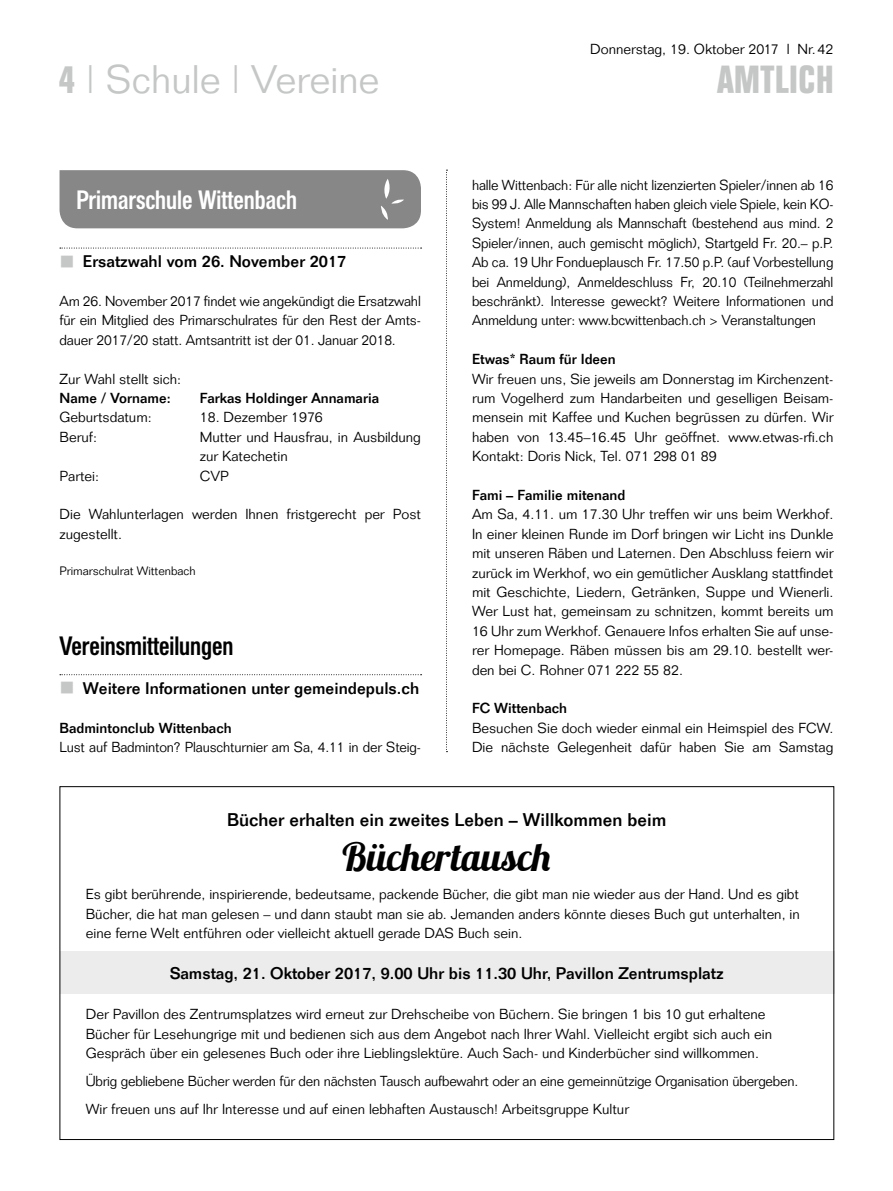
<style>
.page{position:relative;width:893px;height:1191px;background:#fff}
.page>*{position:absolute;margin:0;border:0;box-sizing:border-box;transform-origin:0 0}
.t1{font:300 39px "Folio";color:#c5c6c6}
.t2{font:39px "Lobster 1.3";color:#000}
.t3{font:700 39px "Folio Condensed BQ";letter-spacing:.025em;color:#c5c6c6}
.t4{font:500 26.25px "Folio Condensed BQ";color:#fff}
.t5{font:500 26.25px "Folio Condensed BQ";color:#000}
.t6{font:500 18px "Folio";color:#000}
.t7{font:500 16.5px "Folio";color:#000}
.t8{font:300 14.25px/19.4px "Folio";color:#000;text-align:justify}
.t9{font:500 14.25px "Folio";color:#000}
.t10{font:300 12px "Folio";color:#000}
.s1{font-family:"Folio Condensed BQ";font-weight:700}
</style>
<div class="page">
<svg style="left:446px;top:170px;width:1px;height:582px"></svg>
<svg style="left:60px;top:674px;width:362px;height:1px"></svg>
<div style="left:60px;top:951px;width:775px;height:42px;background:#ececec"></div>
<svg style="left:60px;top:248px;width:362px;height:1px"></svg>
<div style="left:60px;top:170px;width:361px;height:58px;background:#868786"></div>
<p class="t8" style="left:590px;top:39px;width:245px">Donnerstag, 19. Oktober 2017 l Nr.42</p>
<h1 class="t1" style="left:60px;top:56px;width:321px"><span class="s1">4</span> | Schule | Vereine</h1>
<h1 class="t3" style="left:717px;top:58px;width:118px">AMTLICH</h1>
<h2 class="t4" style="left:77px;top:185px;width:222px">Primarschule Wittenbach</h2>
<p class="t7" style="left:83px;top:251px;width:265px">Ersatzwahl vom 26. November 2017</p>
<p class="t8" style="left:60px;top:291px;width:363px">Am 26. November 2017 findet wie angekündigt die Ersatzwahl für ein Mitglied des Primarschulrates für den Rest der Amts&shy;dauer 2017/20 statt. Amtsantritt ist der 01. Januar 2018.</p>
<p class="t8" style="left:60px;top:369px;width:123px">Zur Wahl stellt sich:</p>
<p class="t9" style="left:60px;top:389px;width:113px">Name / Vorname:</p>
<p class="t9" style="left:200px;top:389px;width:181px">Farkas Holdinger Annamaria</p>
<p class="t8" style="left:60px;top:408px;width:94px">Geburtsdatum:</p>
<p class="t8" style="left:200px;top:408px;width:125px">18. Dezember 1976</p>
<p class="t8" style="left:60px;top:427px;width:39px">Beruf:</p>
<p class="t8" style="left:200px;top:427px;width:223px">Mutter und Hausfrau, in Ausbildung zur Katechetin</p>
<p class="t8" style="left:60px;top:466px;width:41px">Partei:</p>
<p class="t8" style="left:200px;top:466px;width:31px">CVP</p>
<p class="t8" style="left:60px;top:504px;width:363px">Die Wahlunterlagen werden Ihnen fristgerecht per Post zugestellt.</p>
<p class="t10" style="left:60px;top:563px;width:138px">Primarschulrat Wittenbach</p>
<h2 class="t5" style="left:60px;top:631px;width:175px">Vereinsmitteilungen</h2>
<p class="t7" style="left:83px;top:678px;width:338px">Weitere Informationen unter gemeindepuls.ch</p>
<p class="t9" style="left:60px;top:719px;width:174px">Badmintonclub Wittenbach</p>
<p class="t8" style="left:60px;top:737px;width:363px">Lust auf Badminton? Plauschturnier am Sa, 4.11 in der Steig-</p>
<p class="t8" style="left:472px;top:175px;width:363px">halle Wittenbach: Für alle nicht lizenzierten Spieler/innen ab 16 bis 99 J. Alle Mannschaften haben gleich viele Spiele, kein KO-System! Anmeldung als Mannschaft (bestehend aus mind. 2<br>Spieler/innen, auch gemischt möglich), Startgeld Fr. 20.– p.P.<br>Ab ca. 19 Uhr Fondueplausch Fr. 17.50 p.P. (auf Vorbestellung bei Anmeldung), Anmeldeschluss Fr, 20.10 (Teilnehmerzahl beschränkt). Interesse geweckt? Weitere Informationen und Anmeldung unter: www.bcwittenbach.ch &gt; Veranstaltungen</p>
<p class="t9" style="left:472px;top:350px;width:145px">Etwas* Raum für Ideen</p>
<p class="t8" style="left:472px;top:369px;width:363px">Wir freuen uns, Sie jeweils am Donnerstag im Kirchenzent&shy;rum Vogelherd zum Handarbeiten und geselligen Beisam&shy;mensein mit Kaffee und Kuchen begrüssen zu dürfen. Wir haben von 13.45–16.45 Uhr geöffnet. www.etwas-rfi.ch Kontakt: Doris Nick, Tel. 071 298 01 89</p>
<p class="t9" style="left:472px;top:486px;width:155px">Fami – Familie mitenand</p>
<p class="t8" style="left:472px;top:504px;width:363px">Am Sa, 4.11. um 17.30 Uhr treffen wir uns beim Werkhof.<br>In einer kleinen Runde im Dorf bringen wir Licht ins Dunkle mit unseren Räben und Laternen. Den Abschluss feiern wir zurück im Werkhof, wo ein gemütlicher Ausklang stattfindet mit Geschichte, Liedern, Getränken, Suppe und Wienerli.<br>Wer Lust hat, gemeinsam zu schnitzen, kommt bereits um 16 Uhr zum Werkhof. Genauere Infos erhalten Sie auf unse&shy;rer Homepage. Räben müssen bis am 29.10. bestellt wer&shy;den bei C. Rohner 071 222 55 82.</p>
<p class="t9" style="left:472px;top:699px;width:97px">FC Wittenbach</p>
<p class="t8" style="left:472px;top:718px;width:363px">Besuchen Sie doch wieder einmal ein Heimspiel des FCW.<br>Die nächste Gelegenheit dafür haben Sie am Samstag</p>
<p class="t6" style="left:227px;top:809px;width:441px">Bücher erhalten ein zweites Leben – Willkommen beim</p>
<h1 class="t2" style="left:342px;top:832px;width:210px">Büchertausch</h1>
<p class="t8" style="left:86px;top:884px;width:716px">Es gibt berührende, inspirierende, bedeutsame, packende Bücher, die gibt man nie wieder aus der Hand. Und es gibt Bücher, die hat man gelesen – und dann staubt man sie ab. Jemanden anders könnte dieses Buch gut unterhalten, in eine ferne Welt entführen oder vielleicht aktuell gerade DAS Buch sein.</p>
<p class="t7" style="left:170px;top:962px;width:555px">Samstag, 21. Oktober 2017, 9.00 Uhr bis 11.30 Uhr, Pavillon Zentrumsplatz</p>
<p class="t8" style="left:86px;top:1004px;width:688px;text-align:left">Der Pavillon des Zentrumsplatzes wird erneut zur Drehscheibe von Büchern. Sie bringen 1 bis 10 gut erhaltene<br>Bücher für Lesehungrige mit und bedienen sich aus dem Angebot nach Ihrer Wahl. Vielleicht ergibt sich auch ein<br>Gespräch über ein gelesenes Buch oder ihre Lieblingslektüre. Auch Sach- und Kinderbücher sind willkommen.</p>
<p class="t8" style="left:86px;top:1066px;width:714px;line-height:27.9px">Übrig gebliebene Bücher werden für den nächsten Tausch aufbewahrt oder an eine gemeinnützige Organisation übergeben.<br>Wir freuen uns auf Ihr Interesse und auf einen lebhaften Austausch! Arbeitsgruppe Kultur</p>
</div>
